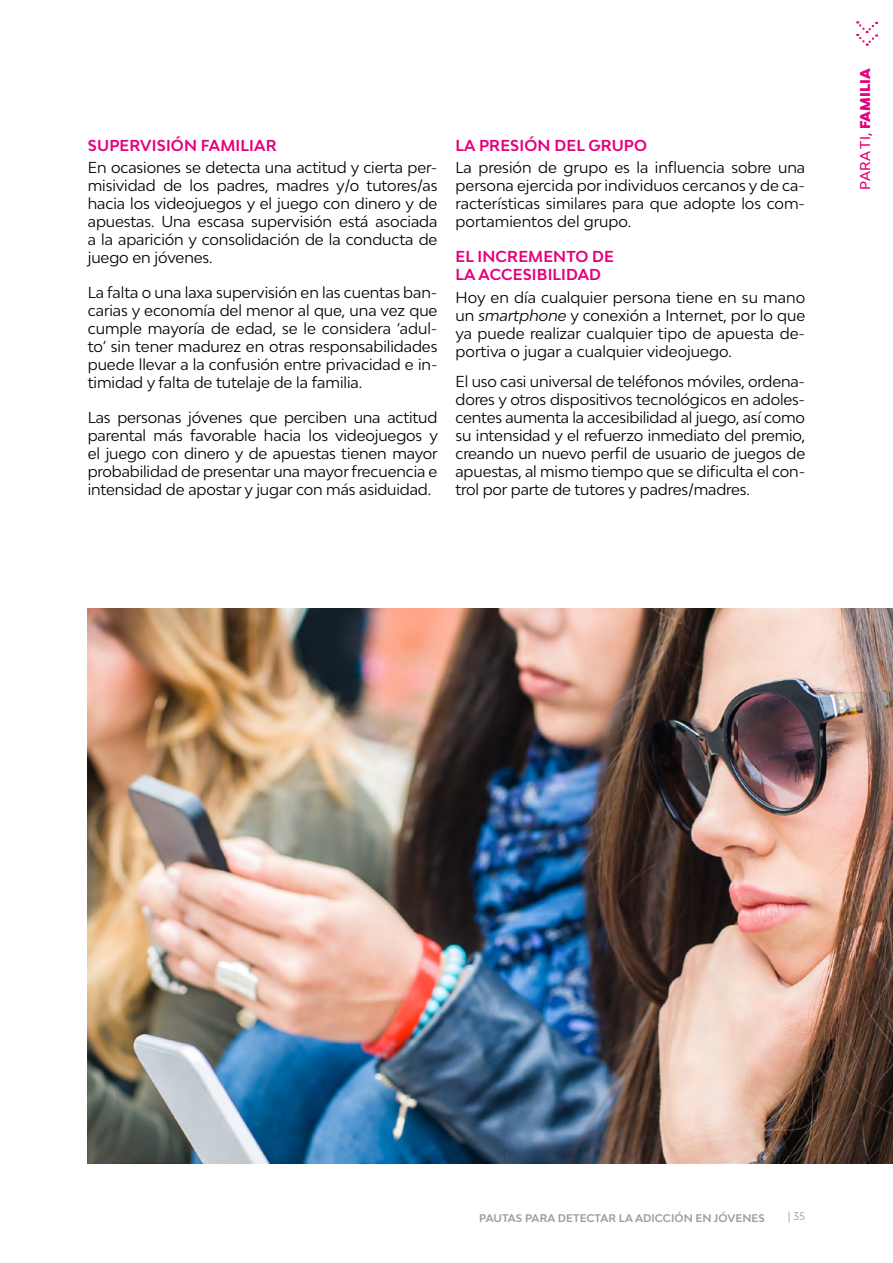
<style>
.page{position:relative;width:893px;height:1263px;background:#fff}
.page>*{position:absolute;margin:0;border:0;box-sizing:border-box;transform-origin:0 0}
.t1{font:15px/18px "Bw Modelica";letter-spacing:-.005em;color:#000;text-align:justify}
.t2{font:700 15px/18px "Bw Modelica";letter-spacing:.01em;color:#e6007d}
.t3{font:500 13.5px "Bw Modelica";letter-spacing:.01em;color:#e6007d}
.t4{font:700 10.5px "Bw Modelica";letter-spacing:.01em;color:#9d9d9c}
.t5{font:10.5px "Bw Modelica";color:#9d9d9c}
.s1{font-style:italic}
.s2{font-weight:900}
</style>
<div class="page">
<svg style="left:856px;top:21px;width:21px;height:25px"></svg>
<img style="left:88px;top:608px;width:805px;height:555px">
<p class="t2" style="left:88px;top:136px;width:190px">SUPERVISIÓN FAMILIAR</p>
<p class="t1" style="left:88px;top:158px;width:351px">En ocasiones se detecta una actitud y cierta per&shy;misividad de los padres, madres y/o tutores/as hacia los videojuegos y el juego con dinero y de apuestas. Una escasa supervisión está asociada a la aparición y consolidación de la conducta de juego en jóvenes.</p>
<p class="t1" style="left:88px;top:283px;width:351px">La falta o una laxa supervisión en las cuentas ban&shy;carias y economía del menor al que, una vez que cumple mayoría de edad, se le considera ‘adul&shy;to’ sin tener madurez en otras responsabilidades puede llevar a la confusión entre privacidad e in&shy;timidad y falta de tutelaje de la familia.</p>
<p class="t1" style="left:88px;top:408px;width:352px">Las personas jóvenes que perciben una actitud parental más favorable hacia los videojuegos y el juego con dinero y de apuestas tienen mayor probabilidad de presentar una mayor frecuencia e intensidad de apostar y jugar con más asiduidad.</p>
<p class="t2" style="left:456px;top:136px;width:193px">LA PRESIÓN DEL GRUPO</p>
<p class="t1" style="left:455px;top:158px;width:351px">La presión de grupo es la influencia sobre una persona ejercida por individuos cercanos y de ca&shy;racterísticas similares para que adopte los com&shy;portamientos del grupo.</p>
<p class="t2" style="left:456px;top:247px;width:160px">EL INCREMENTO DE<br>LA ACCESIBILIDAD</p>
<p class="t1" style="left:455px;top:288px;width:351px">Hoy en día cualquier persona tiene en su mano un <span class="s1">smartphone</span> y conexión a Internet, por lo que ya puede realizar cualquier tipo de apuesta de&shy;portiva o jugar a cualquier videojuego.</p>
<p class="t1" style="left:455px;top:372px;width:351px">El uso casi universal de teléfonos móviles, ordena&shy;dores y otros dispositivos tecnológicos en adoles&shy;centes aumenta la accesibilidad al juego, así como su intensidad y el refuerzo inmediato del premio, creando un nuevo perfil de usuario de juegos de apuestas, al mismo tiempo que se dificulta el con&shy;trol por parte de tutores y padres/madres.</p>
<p class="t3" style="left:856px;top:190px;width:123px;rotate:-90deg">PARA TI, <span class="s2">FAMILIA</span></p>
<p class="t4" style="left:479px;top:1211px;width:287px">PAUTAS PARA DETECTAR LA ADICCIÓN EN JÓVENES</p>
<p class="t5" style="left:788px;top:1209px;width:19px">| 35</p>
</div>
